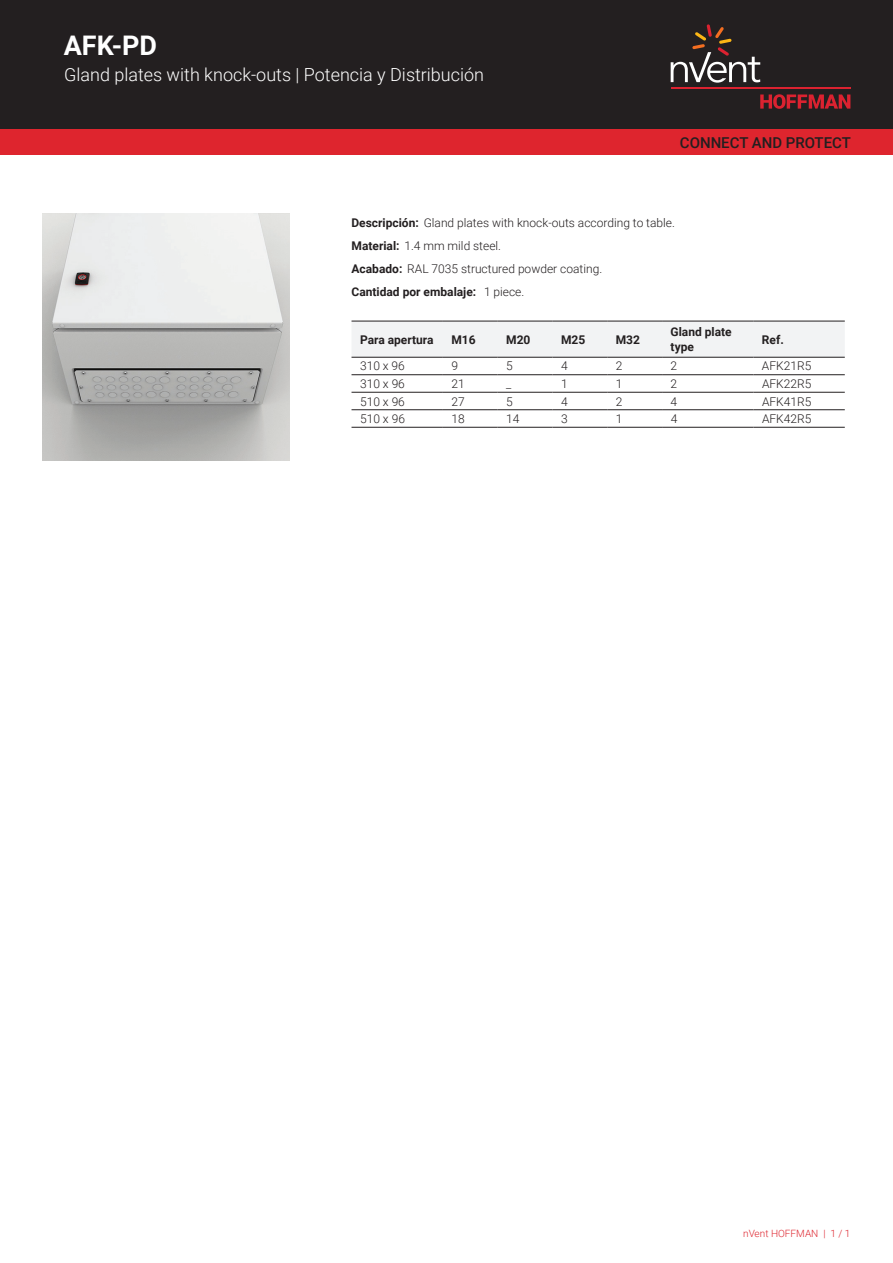
<style>
.page{position:relative;width:893px;height:1263px;background:#fff}
.page>*{position:absolute;margin:0;border:0;box-sizing:border-box;transform-origin:0 0}
.t1{font:700 27px "Roboto";color:#fff}
.t2{font:300 18px "Roboto";color:#fff}
.t3{font:500 15px "Roboto";color:#231f20}
.t4{font:300 12px/23px "Roboto";color:#231f20}
.t5{font:700 12px/14.4px "Roboto";color:#231f20}
.t6{font:300 10.05px "Roboto";color:#de252e}
.s1{font-weight:700}
</style>
<div class="page">
<div style="left:0;top:0;width:893px;height:129px;background:#231f20"></div>
<svg style="left:760px;top:94px;width:90px;height:15px"></svg>
<hr style="left:671px;top:88px;width:179px;height:1px;background:#db2230">
<svg style="left:671px;top:24px;width:89px;height:59px"></svg>
<div style="left:0;top:129px;width:893px;height:26px;background:#de252e"></div>
<div style="left:351px;top:322px;width:494px;height:35px;background:#f2f3f4"></div>
<hr style="left:351px;top:321px;width:92px;height:1px;background:#231f20">
<hr style="left:443px;top:321px;width:55px;height:1px;background:#231f20">
<hr style="left:498px;top:321px;width:54px;height:1px;background:#231f20">
<hr style="left:552px;top:321px;width:55px;height:1px;background:#231f20">
<hr style="left:607px;top:321px;width:55px;height:1px;background:#231f20">
<hr style="left:662px;top:321px;width:91px;height:1px;background:#231f20">
<hr style="left:753px;top:321px;width:92px;height:1px;background:#231f20">
<hr style="left:351px;top:374px;width:92px;height:1px;background:#231f20">
<hr style="left:443px;top:374px;width:55px;height:1px;background:#231f20">
<hr style="left:498px;top:374px;width:54px;height:1px;background:#231f20">
<hr style="left:552px;top:374px;width:55px;height:1px;background:#231f20">
<hr style="left:607px;top:374px;width:55px;height:1px;background:#231f20">
<hr style="left:662px;top:374px;width:91px;height:1px;background:#231f20">
<hr style="left:753px;top:374px;width:92px;height:1px;background:#231f20">
<hr style="left:351px;top:392px;width:92px;height:1px;background:#231f20">
<hr style="left:443px;top:392px;width:55px;height:1px;background:#231f20">
<hr style="left:498px;top:392px;width:54px;height:1px;background:#231f20">
<hr style="left:552px;top:392px;width:55px;height:1px;background:#231f20">
<hr style="left:607px;top:392px;width:55px;height:1px;background:#231f20">
<hr style="left:662px;top:392px;width:91px;height:1px;background:#231f20">
<hr style="left:753px;top:392px;width:92px;height:1px;background:#231f20">
<hr style="left:351px;top:409px;width:92px;height:1px;background:#231f20">
<hr style="left:443px;top:409px;width:55px;height:1px;background:#231f20">
<hr style="left:498px;top:409px;width:54px;height:1px;background:#231f20">
<hr style="left:552px;top:409px;width:55px;height:1px;background:#231f20">
<hr style="left:607px;top:409px;width:55px;height:1px;background:#231f20">
<hr style="left:662px;top:409px;width:91px;height:1px;background:#231f20">
<hr style="left:753px;top:409px;width:92px;height:1px;background:#231f20">
<hr style="left:351px;top:427px;width:92px;height:1px;background:#231f20">
<hr style="left:443px;top:427px;width:55px;height:1px;background:#231f20">
<hr style="left:498px;top:427px;width:54px;height:1px;background:#231f20">
<hr style="left:552px;top:427px;width:55px;height:1px;background:#231f20">
<hr style="left:607px;top:427px;width:55px;height:1px;background:#231f20">
<hr style="left:662px;top:427px;width:91px;height:1px;background:#231f20">
<hr style="left:753px;top:427px;width:92px;height:1px;background:#231f20">
<hr style="left:351px;top:357px;width:92px;height:1px;background:#231f20">
<hr style="left:443px;top:357px;width:55px;height:1px;background:#231f20">
<hr style="left:498px;top:357px;width:54px;height:1px;background:#231f20">
<hr style="left:552px;top:357px;width:55px;height:1px;background:#231f20">
<hr style="left:607px;top:357px;width:55px;height:1px;background:#231f20">
<hr style="left:662px;top:357px;width:91px;height:1px;background:#231f20">
<hr style="left:753px;top:357px;width:92px;height:1px;background:#231f20">
<img style="left:43px;top:213px;width:246px;height:247px">
<h1 class="t1" style="left:64px;top:27px;width:95px">AFK-PD</h1>
<h2 class="t2" style="left:64px;top:62px;width:421px">Gland plates with knock-outs | Potencia y Distribución</h2>
<p class="t3" style="left:680px;top:132px;width:173px">CONNECT AND PROTECT</p>
<p class="t4" style="left:351px;top:211px;width:325px"><span class="s1">Descripción:</span> Gland plates with knock-outs according to table.<br><span class="s1">Material:</span> 1.4 mm mild steel.<br><span class="s1">Acabado:</span> RAL 7035 structured powder coating.<br><span class="s1">Cantidad por embalaje:</span> 1 piece.</p>
<p class="t5" style="left:360px;top:332px;width:75px">Para apertura</p>
<p class="t5" style="left:451px;top:332px;width:26px">M16</p>
<p class="t5" style="left:506px;top:332px;width:26px">M20</p>
<p class="t5" style="left:561px;top:332px;width:26px">M25</p>
<p class="t5" style="left:616px;top:332px;width:26px">M32</p>
<p class="t5" style="left:671px;top:324px;width:63px">Gland plate type</p>
<p class="t5" style="left:762px;top:332px;width:23px">Ref.</p>
<p class="t4" style="left:360px;top:354px;width:46px">310 x 96</p>
<p class="t4" style="left:451px;top:354px;width:8px">9</p>
<p class="t4" style="left:506px;top:354px;width:8px">5</p>
<p class="t4" style="left:561px;top:354px;width:8px">4</p>
<p class="t4" style="left:616px;top:354px;width:8px">2</p>
<p class="t4" style="left:671px;top:354px;width:8px">2</p>
<p class="t4" style="left:762px;top:354px;width:51px">AFK21R5</p>
<p class="t4" style="left:360px;top:372px;width:46px">310 x 96</p>
<p class="t4" style="left:451px;top:372px;width:15px">21</p>
<p class="t4" style="left:506px;top:372px;width:7px">_</p>
<p class="t4" style="left:561px;top:372px;width:8px">1</p>
<p class="t4" style="left:616px;top:372px;width:8px">1</p>
<p class="t4" style="left:671px;top:372px;width:8px">2</p>
<p class="t4" style="left:762px;top:372px;width:51px">AFK22R5</p>
<p class="t4" style="left:360px;top:389px;width:46px">510 x 96</p>
<p class="t4" style="left:451px;top:389px;width:15px">27</p>
<p class="t4" style="left:506px;top:389px;width:8px">5</p>
<p class="t4" style="left:561px;top:389px;width:8px">4</p>
<p class="t4" style="left:616px;top:389px;width:8px">2</p>
<p class="t4" style="left:671px;top:389px;width:8px">4</p>
<p class="t4" style="left:762px;top:389px;width:51px">AFK41R5</p>
<p class="t4" style="left:360px;top:407px;width:46px">510 x 96</p>
<p class="t4" style="left:451px;top:407px;width:15px">18</p>
<p class="t4" style="left:506px;top:407px;width:15px">14</p>
<p class="t4" style="left:561px;top:407px;width:8px">3</p>
<p class="t4" style="left:616px;top:407px;width:8px">1</p>
<p class="t4" style="left:671px;top:407px;width:8px">4</p>
<p class="t4" style="left:762px;top:407px;width:51px">AFK42R5</p>
<p class="t6" style="left:743px;top:1226px;width:109px">nVent HOFFMAN | 1 / 1</p>
</div>
